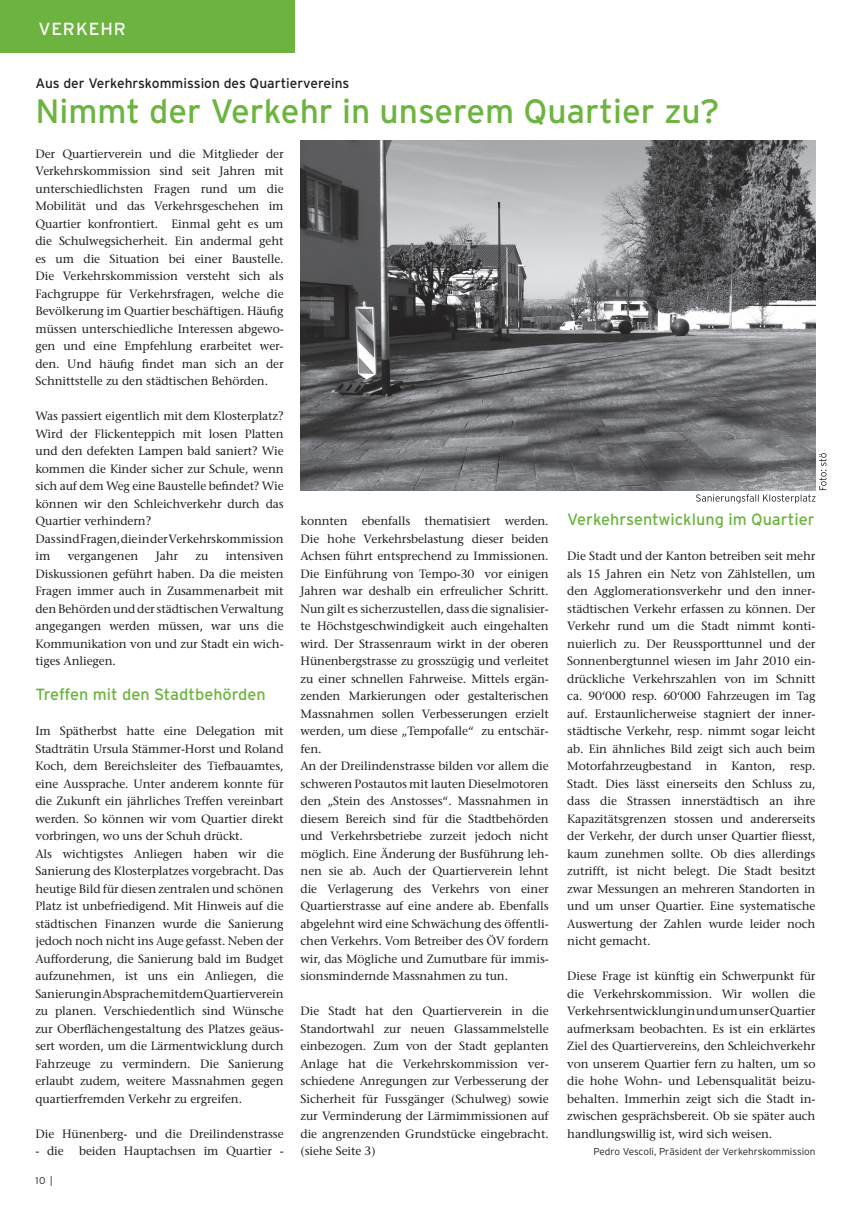
<style>
.page{position:relative;width:851px;height:1205px;background:#fff}
.page>*{position:absolute;margin:0;border:0;box-sizing:border-box;transform-origin:0 0}
.t1{font:33.75px "Interstate";color:#6cb43f}
.t2{font:17.5px "Interstate";letter-spacing:.05em;color:#fff}
.t3{font:16.25px "Interstate";color:#6cb43f}
.t4{font:13.75px "Interstate";color:#231f20}
.t5{font:500 12px/17.5px "Stone Serif Std";letter-spacing:-.01em;color:#231f20;text-align:justify}
.t6{font:300 10px "Interstate";color:#231f20}
</style>
<div class="page">
<div style="left:0;top:0;width:294px;height:53px;background:#6cb43f"></div>
<img style="left:300px;top:140px;width:515px;height:350px">
<svg style="left:696px;top:453px;width:130px;height:50px"></svg>
<h2 class="t2" style="left:38px;top:19px;width:75px">VERKEHR</h2>
<p class="t4" style="left:35px;top:75px;width:315px">Aus der Verkehrskommission des Quartiervereins</p>
<h1 class="t1" style="left:35px;top:92px;width:685px">Nimmt der Verkehr in unserem Quartier zu?</h1>
<p class="t5" style="left:35px;top:145px;width:250px">Der Quartierverein und die Mitglieder der Verkehrskommission sind seit Jahren mit unterschiedlichsten Fragen rund um die Mobilität und das Verkehrsgeschehen im Quartier konfrontiert. Einmal geht es um die Schulwegsicherheit. Ein andermal geht es um die Situation bei einer Baustelle.<br>Die Verkehrskommission versteht sich als Fachgruppe für Verkehrsfragen, welche die Bevölkerung im Quartier beschäftigen. Häufig müssen unterschiedliche Interessen abgewo&shy;gen und eine Empfehlung erarbeitet wer&shy;den. Und häufig findet man sich an der Schnittstelle zu den städtischen Behörden.</p>
<p class="t5" style="left:35px;top:407px;width:250px;text-align:left">Was passiert eigentlich mit dem Klosterplatz?<br>Wird der Flickenteppich mit losen Platten und den defekten Lampen bald saniert? Wie kommen die Kinder sicher zur Schule, wenn sich auf dem Weg eine Baustelle befindet? Wie können wir den Schleichverkehr durch das Quartier verhindern?<br>Das sind Fragen, die in der Verkehrskommission im</p>
<p class="t5" style="left:68px;top:547px;width:72px">vergangenen</p>
<p class="t5" style="left:156px;top:547px;width:24px">Jahr</p>
<p class="t5" style="left:195px;top:547px;width:14px">zu</p>
<p class="t5" style="left:35px;top:547px;width:250px;text-indent:190px">intensiven Diskussionen geführt haben. Da die meisten Fragen immer auch in Zusammenarbeit mit den Behörden und der städtischen Verwaltung angegangen werden müssen, war uns die Kommunikation von und zur Stadt ein wich&shy;tiges Anliegen.</p>
<h3 class="t3" style="left:35px;top:685px;width:232px">Treffen mit den Stadtbehörden</h3>
<p class="t5" style="left:35px;top:722px;width:250px;text-align:left">Im Spätherbst hatte eine Delegation mit Stadträtin Ursula Stämmer-Horst und Roland Koch, dem Bereichsleiter des Tiefbauamtes, eine Aussprache. Unter anderem konnte für die Zukunft ein jährliches Treffen vereinbart werden. So können wir vom Quartier direkt vorbringen, wo uns der Schuh drückt.<br>Als wichtigstes Anliegen haben wir die Sanierung des Klosterplatzes vorgebracht. Das heutige Bild für diesen zentralen und schönen Platz ist unbefriedigend. Mit Hinweis auf die städtischen Finanzen wurde die Sanierung jedoch noch nicht ins Auge gefasst. Neben der Aufforderung, die Sanierung bald im Budget aufzunehmen, ist uns ein Anliegen, die Sanierung in Absprache mit dem Quartierverein zu planen. Verschiedentlich sind Wünsche zur Oberflächengestaltung des Platzes geäus&shy;sert worden, um die Lärmentwicklung durch Fahrzeuge zu vermindern. Die Sanierung erlaubt zudem, weitere Massnahmen gegen quartierfremden Verkehr zu ergreifen.</p>
<p class="t5" style="left:35px;top:1125px;width:250px">Die Hünenberg- und die Dreilindenstrasse</p>
<p class="t5" style="left:35px;top:1142px;width:30px">- die</p>
<p class="t5" style="left:79px;top:1142px;width:206px">beiden Hauptachsen im Quartier -</p>
<p class="t6" style="left:35px;top:1175px;width:19px">10 |</p>
<p class="t5" style="left:300px;top:512px;width:250px;text-align:left">konnten ebenfalls thematisiert werden.<br>Die hohe Verkehrsbelastung dieser beiden Achsen führt entsprechend zu Immissionen.<br>Die Einführung von Tempo-30 vor einigen Jahren war deshalb ein erfreulicher Schritt.<br>Nun gilt es sicherzustellen, dass die signalisier&shy;te Höchstgeschwindigkeit auch eingehalten wird. Der Strassenraum wirkt in der oberen Hünenbergstrasse zu grosszügig und verleitet zu einer schnellen Fahrweise. Mittels ergän&shy;zenden Markierungen oder gestalterischen Massnahmen sollen Verbesserungen erzielt werden, um diese „Tempofalle“ zu entschär&shy;fen.<br>An der Dreilindenstrasse bilden vor allem die schweren Postautos mit lauten Dieselmotoren den „Stein des Anstosses“. Massnahmen in diesem Bereich sind für die Stadtbehörden und Verkehrsbetriebe zurzeit jedoch nicht möglich. Eine Änderung der Busführung leh&shy;nen sie ab. Auch der Quartierverein lehnt die Verlagerung des Verkehrs von einer Quartierstrasse auf eine andere ab. Ebenfalls abgelehnt wird eine Schwächung des öffentli&shy;chen Verkehrs. Vom Betreiber des ÖV fordern wir, das Mögliche und Zumutbare für immis&shy;sionsmindernde Massnahmen zu tun.</p>
<p class="t5" style="left:300px;top:1002px;width:250px">Die Stadt hat den Quartierverein in die Standortwahl zur neuen Glassammelstelle einbezogen. Zum von der Stadt geplanten Anlage hat die Verkehrskommission ver&shy;schiedene Anregungen zur Verbesserung der Sicherheit für Fussgänger (Schulweg) sowie zur Verminderung der Lärmimmissionen auf die angrenzenden Grundstücke eingebracht. (siehe Seite 3)</p>
<h3 class="t3" style="left:567px;top:510px;width:248px">Verkehrsentwicklung im Quartier</h3>
<p class="t5" style="left:567px;top:547px;width:250px">Die Stadt und der Kanton betreiben seit mehr als 15 Jahren ein Netz von Zählstellen, um den Agglomerationsverkehr und den inner&shy;städtischen Verkehr erfassen zu können. Der Verkehr rund um die Stadt nimmt konti&shy;nuierlich zu. Der Reussporttunnel und der Sonnenbergtunnel wiesen im Jahr 2010 ein&shy;drückliche Verkehrszahlen von im Schnitt ca. 90‘000 resp. 60‘000 Fahrzeugen im Tag auf. Erstaunlicherweise stagniert der inner&shy;städtische Verkehr, resp. nimmt sogar leicht ab. Ein ähnliches Bild zeigt sich auch beim Motorfahrzeugbestand in Kanton, resp.<br>Stadt. Dies lässt einerseits den Schluss zu, dass die Strassen innerstädtisch an ihre Kapazitätsgrenzen stossen und andererseits der Verkehr, der durch unser Quartier fliesst, kaum zunehmen sollte. Ob dies allerdings zutrifft, ist nicht belegt. Die Stadt besitzt zwar Messungen an mehreren Standorten in und um unser Quartier. Eine systematische Auswertung der Zahlen wurde leider noch nicht gemacht.</p>
<p class="t5" style="left:567px;top:967px;width:250px">Diese Frage ist künftig ein Schwerpunkt für die Verkehrskommission. Wir wollen die Verkehrsentwicklung in und um unser Quartier aufmerksam beobachten. Es ist ein erklärtes Ziel des Quartiervereins, den Schleichverkehr von unserem Quartier fern zu halten, um so die hohe Wohn- und Lebensqualität beizu&shy;behalten. Immerhin zeigt sich die Stadt in&shy;zwischen gesprächsbereit. Ob sie später auch handlungswillig ist, wird sich weisen.</p>
<p class="t6" style="left:593px;top:1146px;width:223px">Pedro Vescoli, Präsident der Verkehrskommission</p>
</div>
